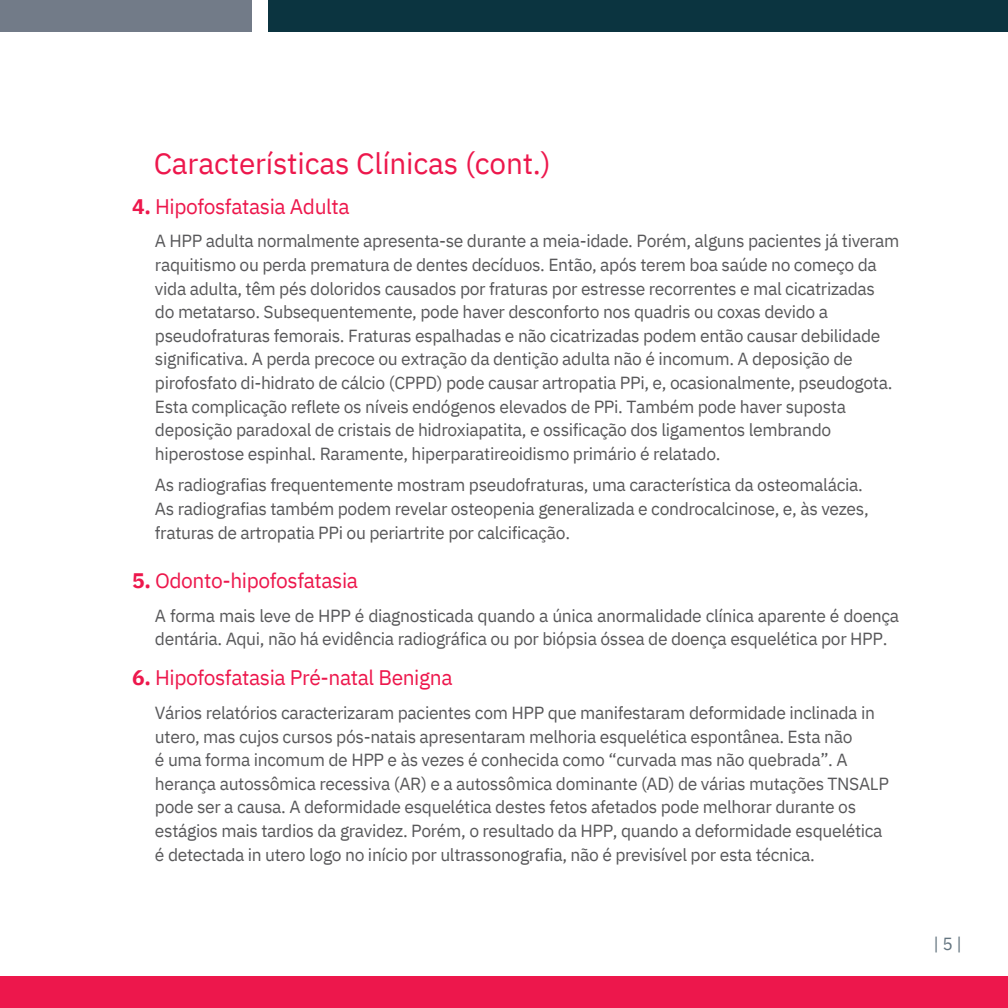
<style>
.page{position:relative;width:1008px;height:1008px;background:#fff}
.page>*{position:absolute;margin:0;border:0;box-sizing:border-box;transform-origin:0 0}
.t1{font:29.75px "IBM Plex Sans";letter-spacing:-.005em;color:#ed174c}
.t2{font:21px "IBM Plex Sans";letter-spacing:-.02em;color:#ed174c}
.t3{font:17.5px/23.6px "IBM Plex Sans";letter-spacing:-.02em;color:#58585a}
.t4{font:17.5px "IBM Plex Sans";color:#63747f}
.s1{font-weight:700}
</style>
<div class="page">
<div style="left:0;top:976px;width:1008px;height:32px;background:#ed174c"></div>
<div style="left:0;top:0;width:252px;height:31px;background:#727b88"></div>
<div style="left:269px;top:0;width:739px;height:31px;background:#0b3440"></div>
<h2 class="t1" style="left:154px;top:143px;width:399px">Características Clínicas (cont.)</h2>
<p class="t2" style="left:132px;top:192px;width:219px"><span class="s1">4.</span> Hipofosfatasia Adulta</p>
<p class="t3" style="left:155px;top:229px;width:746px">A HPP adulta normalmente apresenta-se durante a meia-idade. Porém, alguns pacientes já tiveram raquitismo ou perda prematura de dentes decíduos. Então, após terem boa saúde no começo da vida adulta, têm pés doloridos causados por fraturas por estresse recorrentes e mal cicatrizadas</p>
<p class="t3" style="left:155px;top:300px;width:739px">do metatarso. Subsequentemente, pode haver desconforto nos quadris ou coxas devido a pseudofraturas femorais. Fraturas espalhadas e não cicatrizadas podem então causar debilidade significativa. A perda precoce ou extração da dentição adulta não é incomum. A deposição de pirofosfato di-hidrato de cálcio (CPPD) pode causar artropatia PPi, e, ocasionalmente, pseudogota.<br>Esta complicação reflete os níveis endógenos elevados de PPi. Também pode haver suposta deposição paradoxal de cristais de hidroxiapatita, e ossificação dos ligamentos lembrando hiperostose espinhal. Raramente, hiperparatireoidismo primário é relatado.</p>
<p class="t3" style="left:155px;top:473px;width:709px">As radiografias frequentemente mostram pseudofraturas, uma característica da osteomalácia.</p>
<p class="t3" style="left:155px;top:497px;width:715px">As radiografias também podem revelar osteopenia generalizada e condrocalcinose, e, às vezes,</p>
<h2 class="t3" style="left:155px;top:520px;width:417px">fraturas de artropatia PPi ou periartrite por calcificação.</h2>
<p class="t2" style="left:132px;top:567px;width:227px"><span class="s1">5.</span> Odonto-hipofosfatasia</p>
<h1 class="t3" style="left:155px;top:603px;width:746px">A forma mais leve de HPP é diagnosticada quando a única anormalidade clínica aparente é doença dentária. Aqui, não há evidência radiográfica ou por biópsia óssea de doença esquelética por HPP.</h1>
<p class="t2" style="left:132px;top:664px;width:322px"><span class="s1">6.</span> Hipofosfatasia Pré-natal Benigna</p>
<h2 class="t3" style="left:155px;top:701px;width:722px">Vários relatórios caracterizaram pacientes com HPP que manifestaram deformidade inclinada in utero, mas cujos cursos pós-natais apresentaram melhoria esquelética espontânea. Esta não</h2>
<p class="t3" style="left:155px;top:748px;width:736px">é uma forma incomum de HPP e às vezes é conhecida como “curvada mas não quebrada”. A herança autossômica recessiva (AR) e a autossômica dominante (AD) de várias mutações TNSALP pode ser a causa. A deformidade esquelética destes fetos afetados pode melhorar durante os estágios mais tardios da gravidez. Porém, o resultado da HPP, quando a deformidade esquelética é detectada in utero logo no início por ultrassonografia, não é previsível por esta técnica.</p>
<p class="t4" style="left:934px;top:932px;width:30px">|5|</p>
</div>
